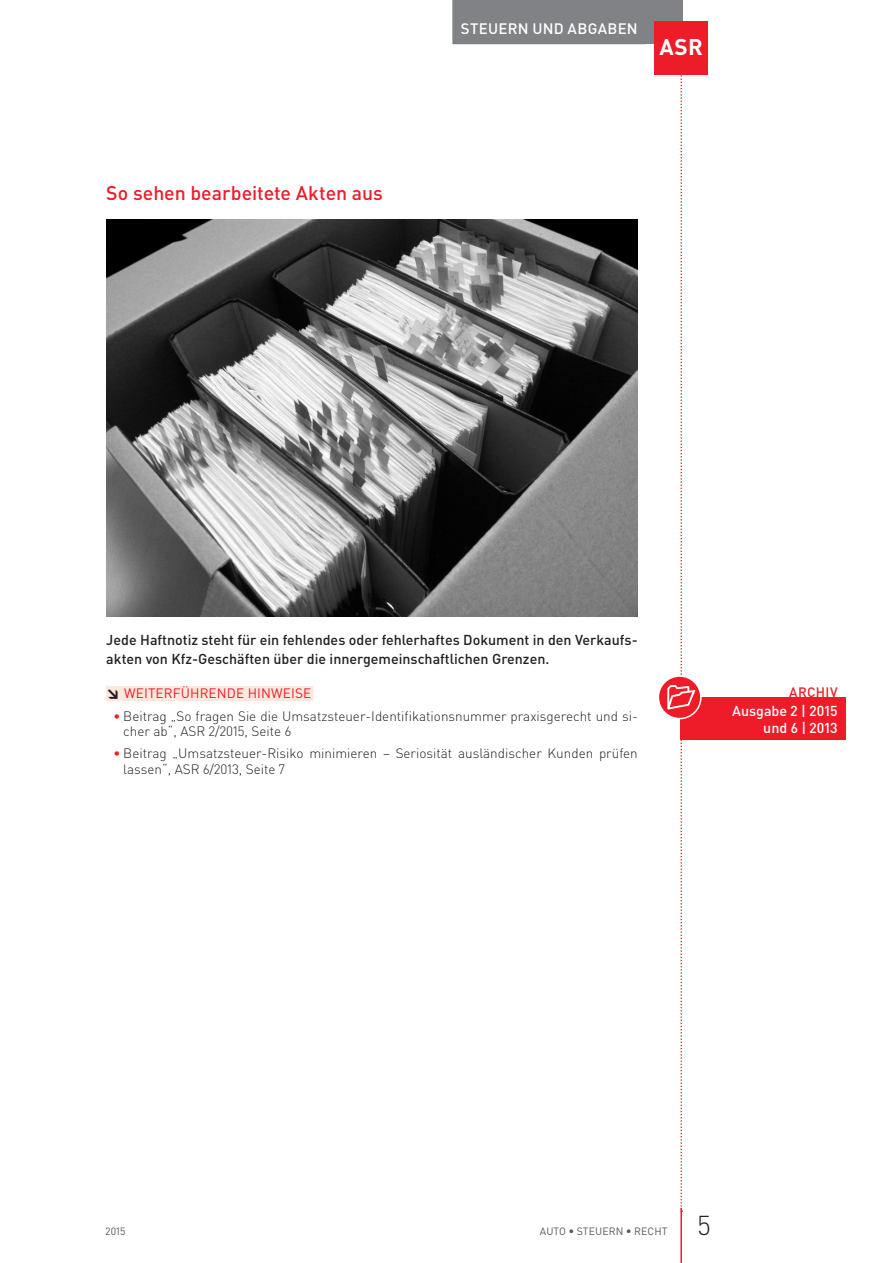
<style>
.page{position:relative;width:893px;height:1263px;background:#fff}
.page>*{position:absolute;margin:0;border:0;box-sizing:border-box;transform-origin:0 0}
.t1{font:300 27px "DIN Pro";color:#231f20}
.t2{font:700 22.5px "DIN Pro";color:#fff}
.z0__Zwischentitel-1{font:500 19.5px "DIN Pro";color:#ee1c28}
.t3{font:500 15px "DIN Pro";letter-spacing:.025em;color:#fff}
.b0__Bildzeile{font:500 14.25px/19.5px "DIN Pro";color:#231f20}
.t4{font:500 14.25px/17.2px "DIN Pro";color:#fff;text-align:right}
.t5{font:300 13.5px/15.8px "DIN Pro";color:#231f20}
.t6{font:13.5px "DIN Pro";letter-spacing:.01em;color:#ee1c28}
.t7{font:500 13.5px "DIN Pro";letter-spacing:.03em;color:#ee1c28}
.Kolumnentitel{font:10.5px "DIN Pro";letter-spacing:.01em;color:#57585a}
.s1{font-weight:900;color:#231f20}
.s2{font-weight:500;color:#ee1c28}
.s3{font-family:"DIN Mittelschrift Std"}
</style>
<div class="page">
<div style="left:638px;top:0;width:44px;height:44px;background:#808285"></div>
<hr style="left:680px;top:1208px;width:2px;height:55px;background:#ee1c28">
<div style="left:452px;top:0;width:194px;height:44px;background:#808285"></div>
<div style="left:655px;top:21px;width:53px;height:53px;background:#ee1c28"></div>
<div style="left:106px;top:686px;width:207px;height:15px;background:#fde7de"></div>
<img style="left:106px;top:219px;width:532px;height:397px">
<div style="left:680px;top:697px;width:166px;height:43px;background:#ee1c28"></div>
<svg style="left:658px;top:676px;width:43px;height:43px"></svg>
<div style="left:658px;top:675px;width:44px;height:44px;border:2px solid #fff;border-radius:50%"></div>
<svg style="left:667px;top:0;width:28px;height:1212px"></svg>
<p class="z0__Zwischentitel-1" style="left:106px;top:180px;width:278px">So sehen bearbeitete Akten aus</p>
<p class="t3" style="left:461px;top:18px;width:28px">Steue</p>
<p class="t3" style="left:508px;top:18px;width:36px">rn und</p>
<p class="t3" style="left:568px;top:18px;width:21px">Abgaben</p>
<h2 class="t2" style="left:659px;top:32px;width:45px">ASR</h2>
<p class="b0__Bildzeile" style="left:106px;top:629px;width:533px">Jede Haftnotiz steht für ein fehlendes oder fehlerhaftes Dokument in den Verkaufs&shy;akten von Kfz-Geschäften über die innergemeinschaftlichen Grenzen.</p>
<p class="t6" style="left:106px;top:684px;width:206px"><span class="s1">↘</span> WEITERFÜHRENDE HINWEISE</p>
<p class="t5" style="left:123px;top:707px;width:516px;text-indent:-10px"><span class="s2">•</span> Beitrag „So fragen Sie die Umsatzsteuer-Identifikationsnummer praxisgerecht und si&shy;cher ab“, ASR 2/2015, Seite 6</p>
<p class="t5" style="left:123px;top:745px;width:516px;text-indent:-10px"><span class="s2">•</span> Beitrag „Umsatzsteuer-Risiko minimieren – Seriosität ausländischer Kunden prüfen lassen“, ASR 6/2013, Seite 7</p>
<p class="t7" style="left:789px;top:683px;width:50px">ARCHIV</p>
<p class="t4" style="left:732px;top:702px;width:107px">Ausgabe 2 | 2015 und 6 | 2013</p>
<p class="Kolumnentitel" style="left:106px;top:1224px;width:21px">2015</p>
<p class="Kolumnentitel" style="left:540px;top:1224px;width:129px">AUTO <span class="s3">•</span> STEUERN <span class="s3">•</span> RECHT</p>
<h1 class="t1" style="left:697px;top:1207px;width:15px">5</h1>
</div>
